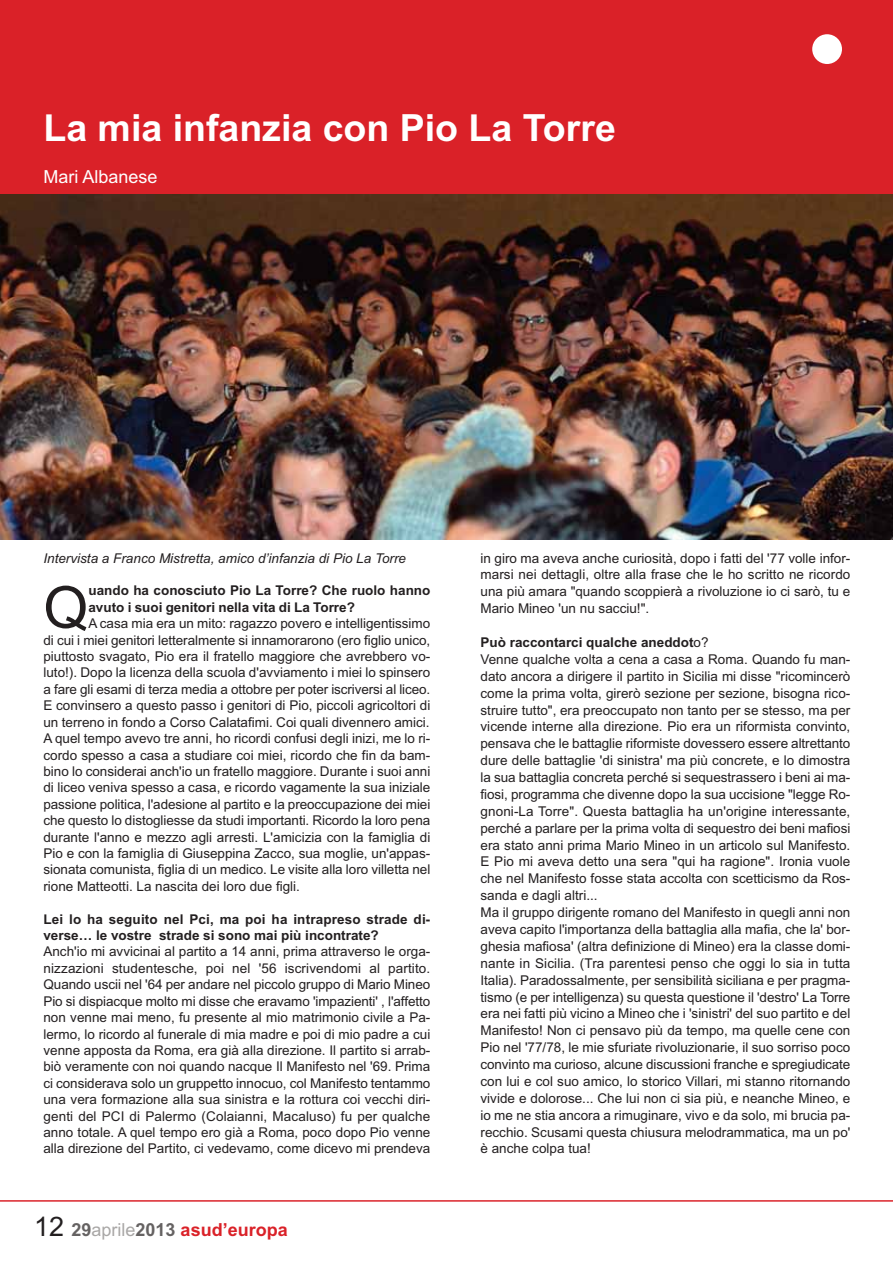
<style>
.page{position:relative;width:893px;height:1263px;background:#fff}
.page>*{position:absolute;margin:0;border:0;box-sizing:border-box;transform-origin:0 0}
.t1{font:57.9px "Arial";color:#231f20}
.t2{font:700 37.5px "Arial";color:#fff}
.t3{font:700 18px "Arial";color:#da2128}
.t4{font:18px "Arial";color:#fff}
.t5{font:13.5px/17px "Arial";color:#231f20;text-align:justify}
.t6{font:700 13.5px/16.4px "Arial";color:#231f20}
.t7{font:italic 13.5px "Arial";color:#231f20}
.s1{font-weight:400;font-style:italic;color:#fff}
.s2{font-weight:400;font-size:27px;color:#231f20}
.s3{color:#656262}
.s4{font-weight:400;color:#a9a7a6}
.s5{font-weight:700}
</style>
<div class="page">
<div style="left:0;top:0;width:892px;height:194px;background:#da2128"></div>
<div style="left:812px;top:34px;width:30px;height:30px;background:#fff;border-radius:50%"></div>
<img style="left:0;top:194px;width:892px;height:346px">
<hr style="left:0;top:1201px;width:892px;height:1px;background:#da2128">
<h2 class="t2" style="left:43px;top:114px;width:574px">La mia infanzia con Pio La Torre</h2>
<h3 class="t4" style="left:43px;top:171px;width:115px">Mari Albanese</h3>
<p class="t7" style="left:43px;top:553px;width:364px">Intervista a Franco Mistretta, amico d’infanzia di Pio La Torre</p>
<h1 class="t1" style="left:43px;top:586px;width:47px">Q</h1>
<p class="t6" style="left:88px;top:584px;width:343px">uando ha conosciuto Pio La Torre? Che ruolo hanno</p>
<p class="t6" style="left:88px;top:600px;width:343px">avuto i suoi genitori nella vita di La Torre?<span class="s1">....................</span></p>
<p class="t5" style="left:88px;top:616px;width:343px">A casa mia era un mito: ragazzo povero e intelligentissimo</p>
<p class="t5" style="left:43px;top:633px;width:388px">di cui i miei genitori letteralmente si innamorarono (ero figlio unico,</p>
<p class="t5" style="left:43px;top:649px;width:388px">piuttosto svagato, Pio era il fratello maggiore che avrebbero vo-</p>
<p class="t5" style="left:43px;top:666px;width:388px">luto!). Dopo la licenza della scuola d'avviamento i miei lo spinsero</p>
<p class="t5" style="left:43px;top:682px;width:388px">a fare gli esami di terza media a ottobre per poter iscriversi al liceo.</p>
<p class="t5" style="left:43px;top:698px;width:388px">E convinsero a questo passo i genitori di Pio, piccoli agricoltori di</p>
<p class="t5" style="left:43px;top:715px;width:387px">un terreno in fondo a Corso Calatafimi. Coi quali divennero amici.</p>
<p class="t5" style="left:43px;top:731px;width:388px">A quel tempo avevo tre anni, ho ricordi confusi degli inizi, me lo ri-</p>
<p class="t5" style="left:43px;top:748px;width:388px">cordo spesso a casa a studiare coi miei, ricordo che fin da bam-</p>
<p class="t5" style="left:43px;top:764px;width:388px">bino lo considerai anch'io un fratello maggiore. Durante i suoi anni</p>
<p class="t5" style="left:43px;top:780px;width:388px">di liceo veniva spesso a casa, e ricordo vagamente la sua iniziale</p>
<p class="t5" style="left:43px;top:797px;width:388px">passione politica, l'adesione al partito e la preoccupazione dei miei</p>
<p class="t5" style="left:43px;top:813px;width:388px">che questo lo distogliesse da studi importanti. Ricordo la loro pena</p>
<p class="t5" style="left:43px;top:830px;width:388px">durante l'anno e mezzo agli arresti. L'amicizia con la famiglia di</p>
<p class="t5" style="left:43px;top:846px;width:388px">Pio e con la famiglia di Giuseppina Zacco, sua moglie, un'appas-</p>
<p class="t5" style="left:43px;top:863px;width:388px">sionata comunista, figlia di un medico. Le visite alla loro villetta nel</p>
<p class="t5" style="left:43px;top:879px;width:258px">rione Matteotti. La nascita dei loro due figli.</p>
<p class="t6" style="left:43px;top:912px;width:388px">Lei lo ha seguito nel Pci, ma poi ha intrapreso strade di&shy;verse… le vostre strade si sono mai più incontrate?</p>
<p class="t5" style="left:43px;top:945px;width:388px;line-height:16.4px">Anch'io mi avvicinai al partito a 14 anni, prima attraverso le orga&shy;nizzazioni studentesche, poi nel '56 iscrivendomi al partito.<br>Quando uscii nel '64 per andare nel piccolo gruppo di Mario Mineo Pio si dispiacque molto mi disse che eravamo 'impazienti' , l'affetto non venne mai meno, fu presente al mio matrimonio civile a Pa&shy;lermo, lo ricordo al funerale di mia madre e poi di mio padre a cui venne apposta da Roma, era già alla direzione. Il partito si arrab&shy;biò veramente con noi quando nacque Il Manifesto nel '69. Prima ci considerava solo un gruppetto innocuo, col Manifesto tentammo una vera formazione alla sua sinistra e la rottura coi vecchi diri&shy;genti del PCI di Palermo (Colaianni, Macaluso) fu per qualche anno totale. A quel tempo ero già a Roma, poco dopo Pio venne alla direzione del Partito, ci vedevamo, come dicevo mi prendeva</p>
<h3 class="t3" style="left:34px;top:1223px;width:255px"><span class="s2">12</span> <span class="s3">29</span><span class="s4">aprile</span><span class="s3">2013</span> asud’europa</h3>
<p class="t5" style="left:480px;top:551px;width:371px">in giro ma aveva anche curiosità, dopo i fatti del '77 volle infor&shy;marsi nei dettagli, oltre alla frase che le ho scritto ne ricordo una più amara "quando scoppierà a rivoluzione io ci sarò, tu e Mario Mineo 'un nu sacciu!".</p>
<p class="t5" style="left:480px;top:635px;width:371px;text-align:left"><span class="s5">Può raccontarci qualche aneddot</span>o?<br>Venne qualche volta a cena a casa a Roma. Quando fu man&shy;dato ancora a dirigere il partito in Sicilia mi disse "ricomincerò come la prima volta, girerò sezione per sezione, bisogna rico&shy;struire tutto", era preoccupato non tanto per se stesso, ma per vicende interne alla direzione. Pio era un riformista convinto, pensava che le battaglie riformiste dovessero essere altrettanto dure delle battaglie 'di sinistra' ma più concrete, e lo dimostra la sua battaglia concreta perché si sequestrassero i beni ai ma&shy;fiosi, programma che divenne dopo la sua uccisione "legge Ro&shy;gnoni-La Torre". Questa battaglia ha un'origine interessante, perché a parlare per la prima volta di sequestro dei beni mafiosi era stato anni prima Mario Mineo in un articolo sul Manifesto.<br>E Pio mi aveva detto una sera "qui ha ragione". Ironia vuole che nel Manifesto fosse stata accolta con scetticismo da Ros&shy;sanda e dagli altri...<br>Ma il gruppo dirigente romano del Manifesto in quegli anni non aveva capito l'importanza della battaglia alla mafia, che la' bor&shy;ghesia mafiosa' (altra definizione di Mineo) era la classe domi&shy;nante in Sicilia. (Tra parentesi penso che oggi lo sia in tutta Italia). Paradossalmente, per sensibilità siciliana e per pragma&shy;tismo (e per intelligenza) su questa questione il 'destro' La Torre era nei fatti più vicino a Mineo che i 'sinistri' del suo partito e del Manifesto! Non ci pensavo più da tempo, ma quelle cene con Pio nel '77/78, le mie sfuriate rivoluzionarie, il suo sorriso poco convinto ma curioso, alcune discussioni franche e spregiudicate con lui e col suo amico, lo storico Villari, mi stanno ritornando vivide e dolorose... Che lui non ci sia più, e neanche Mineo, e io me ne stia ancora a rimuginare, vivo e da solo, mi brucia pa&shy;recchio. Scusami questa chiusura melodrammatica, ma un po' è anche colpa tua!</p>
</div>
